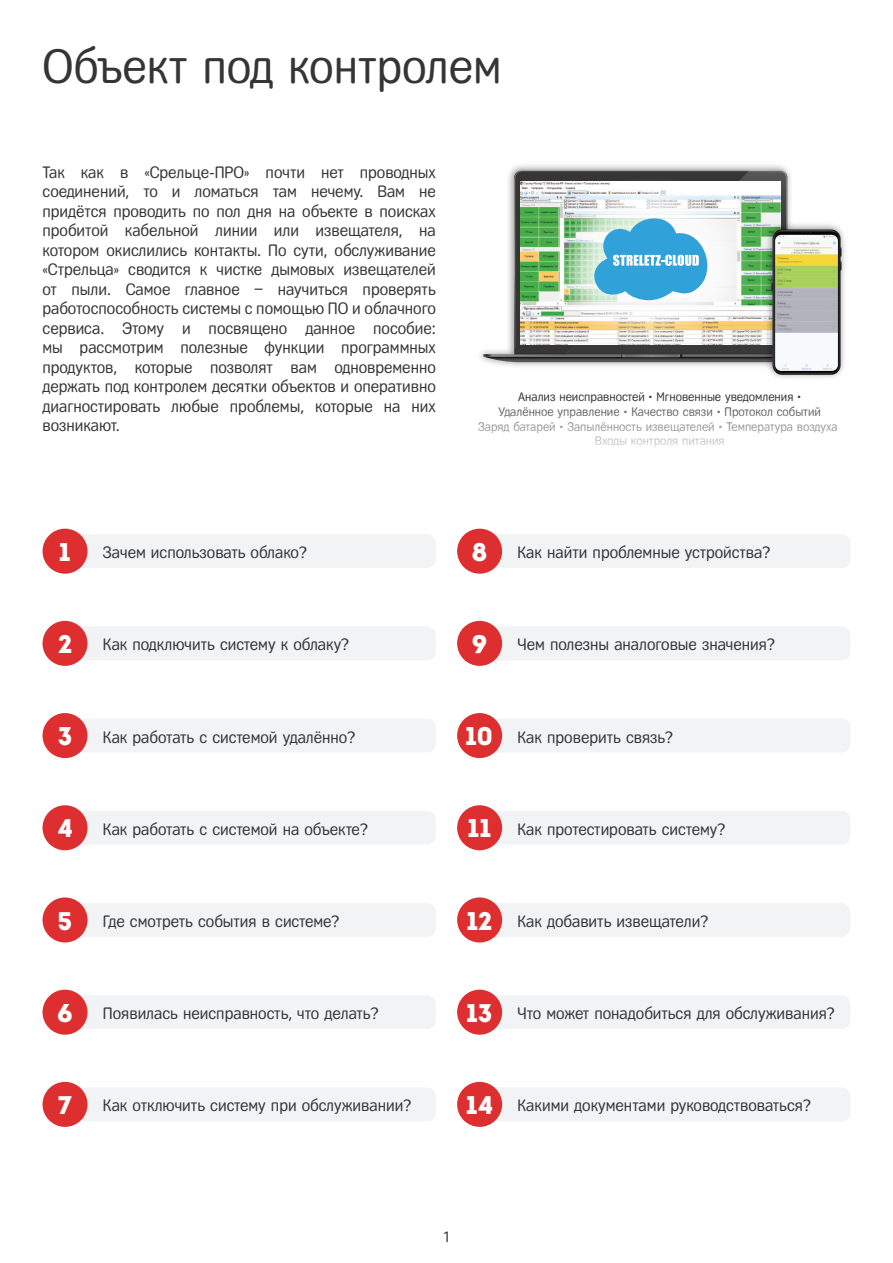
<style>
.page{position:relative;width:893px;height:1263px;background:#fff}
.page>*{position:absolute;margin:0;border:0;box-sizing:border-box;transform-origin:0 0}
.Заголовки_крупно_чёрным{font:48px "Fregat";color:#363536}
.номер_раздела{font:25.5px "Intro";letter-spacing:.015em;color:#fff}
.Основной_текст{font:16.5px/19.5px "Fregat";color:#363536;text-align:justify}
.t1{font:15px "Fregat";color:#363536}
.t2{font:12.3px/14.9px "Fregat";color:#363536;text-align:center}
</style>
<div class="page">
<img style="left:773px;top:230px;width:72px;height:148px">
<svg style="left:483px;top:170px;width:358px;height:205px"></svg>
<div style="left:67px;top:626px;width:369px;height:34px;background:#f2f3f4;border-radius:9px"></div>
<div style="left:67px;top:534px;width:369px;height:34px;background:#f2f3f4;border-radius:9px"></div>
<div style="left:482px;top:534px;width:368px;height:34px;background:#f2f3f4;border-radius:9px"></div>
<div style="left:43px;top:621px;width:45px;height:45px;background:#dd2f30;border-radius:50%"></div>
<div style="left:43px;top:529px;width:45px;height:45px;background:#dd2f30;border-radius:50%"></div>
<div style="left:457px;top:529px;width:45px;height:45px;background:#dd2f30;border-radius:50%"></div>
<div style="left:67px;top:719px;width:369px;height:33px;background:#f2f3f4;border-radius:9px"></div>
<div style="left:482px;top:626px;width:368px;height:34px;background:#f2f3f4;border-radius:9px"></div>
<div style="left:43px;top:713px;width:45px;height:45px;background:#dd2f30;border-radius:50%"></div>
<div style="left:457px;top:621px;width:45px;height:45px;background:#dd2f30;border-radius:50%"></div>
<div style="left:67px;top:811px;width:369px;height:34px;background:#f2f3f4;border-radius:9px"></div>
<div style="left:482px;top:719px;width:368px;height:33px;background:#f2f3f4;border-radius:9px"></div>
<div style="left:43px;top:805px;width:45px;height:45px;background:#dd2f30;border-radius:50%"></div>
<div style="left:457px;top:713px;width:45px;height:45px;background:#dd2f30;border-radius:50%"></div>
<div style="left:67px;top:903px;width:369px;height:34px;background:#f2f3f4;border-radius:9px"></div>
<div style="left:482px;top:811px;width:368px;height:34px;background:#f2f3f4;border-radius:9px"></div>
<div style="left:43px;top:897px;width:45px;height:45px;background:#dd2f30;border-radius:50%"></div>
<div style="left:457px;top:805px;width:45px;height:45px;background:#dd2f30;border-radius:50%"></div>
<div style="left:67px;top:995px;width:369px;height:34px;background:#f2f3f4;border-radius:9px"></div>
<div style="left:482px;top:903px;width:368px;height:34px;background:#f2f3f4;border-radius:9px"></div>
<div style="left:43px;top:990px;width:45px;height:45px;background:#dd2f30;border-radius:50%"></div>
<div style="left:457px;top:897px;width:45px;height:45px;background:#dd2f30;border-radius:50%"></div>
<div style="left:67px;top:1087px;width:369px;height:34px;background:#f2f3f4;border-radius:9px"></div>
<div style="left:482px;top:1087px;width:368px;height:34px;background:#f2f3f4;border-radius:9px"></div>
<div style="left:482px;top:995px;width:368px;height:34px;background:#f2f3f4;border-radius:9px"></div>
<div style="left:43px;top:1082px;width:45px;height:45px;background:#dd2f30;border-radius:50%"></div>
<div style="left:457px;top:1082px;width:45px;height:45px;background:#dd2f30;border-radius:50%"></div>
<div style="left:457px;top:990px;width:45px;height:45px;background:#dd2f30;border-radius:50%"></div>
<p class="Заголовки_крупно_чёрным" style="left:43px;top:40px;width:461px">Объект под контролем</p>
<p class="Основной_текст" style="left:43px;top:162px;width:395px">Так как в «Срельце-ПРО» почти нет проводных соединений, то и ломаться там нечему. Вам не придётся проводить по пол дня на объекте в поисках пробитой кабельной линии или извещателя, на котором окислились контакты. По сути, обслуживание «Стрельца» сводится к чистке дымовых извещателей от пыли. Самое главное – научиться проверять работоспособность системы с помощью ПО и облачного сервиса. Этому и посвящено данное пособие: мы рассмотрим полезные функции программных продуктов, которые позволят вам одновременно держать под контролем десятки объектов и оперативно диагностировать любые проблемы, которые на них возникают.</p>
<p class="t2" style="left:478px;top:389px;width:361px">Анализ неисправностей • Мгновенные уведомления •<br>Удалённое управление • Качество связи • Протокол событий<br>Заряд батарей • Запылённость извещателей • Температура воздуха Входы контроля питания</p>
<p class="номер_раздела" style="left:472px;top:536px;width:17px">8</p>
<p class="номер_раздела" style="left:60px;top:536px;width:12px">1</p>
<p class="Основной_текст" style="left:103px;top:543px;width:206px">Зачем использовать облако?</p>
<p class="Основной_текст" style="left:517px;top:543px;width:254px">Как найти проблемные устройства?</p>
<p class="номер_раздела" style="left:58px;top:629px;width:15px">2</p>
<p class="Основной_текст" style="left:517px;top:635px;width:259px">Чем полезны аналоговые значения?</p>
<p class="номер_раздела" style="left:472px;top:629px;width:17px">9</p>
<p class="Основной_текст" style="left:103px;top:635px;width:248px">Как подключить систему к облаку?</p>
<p class="номер_раздела" style="left:466px;top:721px;width:29px">10</p>
<p class="номер_раздела" style="left:58px;top:721px;width:16px">3</p>
<p class="Основной_текст" style="left:517px;top:727px;width:157px">Как проверить связь?</p>
<p class="Основной_текст" style="left:103px;top:727px;width:254px">Как работать с системой удалённо?</p>
<p class="номер_раздела" style="left:58px;top:813px;width:16px">4</p>
<p class="Основной_текст" style="left:517px;top:819px;width:209px">Как протестировать систему?</p>
<p class="номер_раздела" style="left:468px;top:813px;width:24px">11</p>
<p class="Основной_текст" style="left:103px;top:819px;width:266px">Как работать с системой на объекте?</p>
<p class="номер_раздела" style="left:467px;top:905px;width:27px">12</p>
<p class="номер_раздела" style="left:58px;top:905px;width:16px">5</p>
<p class="Основной_текст" style="left:517px;top:911px;width:192px">Как добавить извещатели?</p>
<p class="Основной_текст" style="left:103px;top:911px;width:238px">Где смотреть события в системе?</p>
<p class="номер_раздела" style="left:57px;top:997px;width:17px">6</p>
<p class="Основной_текст" style="left:517px;top:1004px;width:319px">Что может понадобиться для обслуживания?</p>
<p class="номер_раздела" style="left:467px;top:997px;width:27px">13</p>
<p class="Основной_текст" style="left:103px;top:1004px;width:277px">Появилась неисправность, что делать?</p>
<p class="номер_раздела" style="left:58px;top:1090px;width:15px">7</p>
<p class="номер_раздела" style="left:466px;top:1090px;width:28px">14</p>
<p class="Основной_текст" style="left:103px;top:1096px;width:310px">Как отключить систему при обслуживании?</p>
<p class="Основной_текст" style="left:517px;top:1096px;width:295px">Какими документами руководствоваться?</p>
<p class="t1" style="left:444px;top:1228px;width:7px">1</p>
</div>
